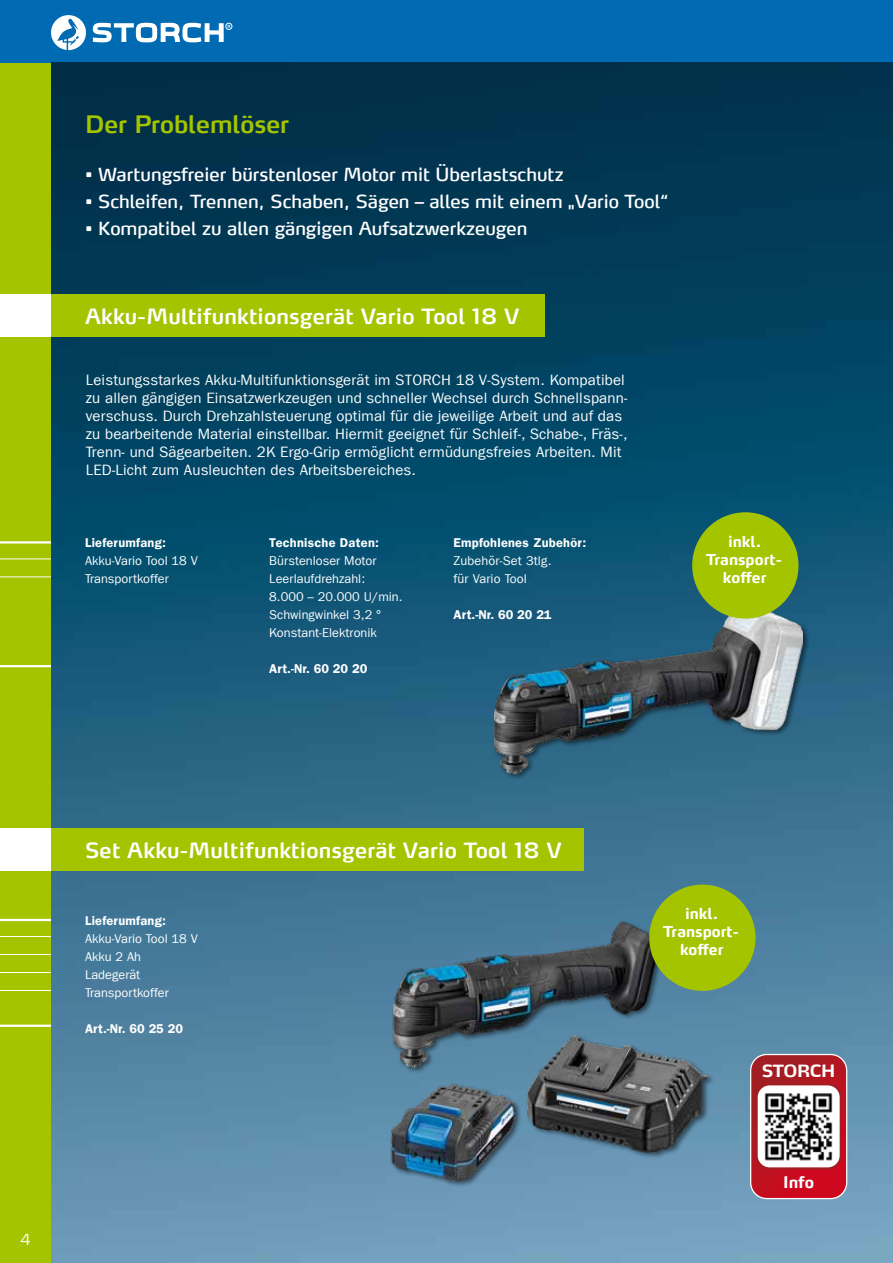
<style>
.page{position:relative;width:893px;height:1263px;background:#fff}
.page>*{position:absolute;margin:0;border:0;box-sizing:border-box;transform-origin:0 0}
.t1{font:600 24px "Max LF";color:#a4c400}
.t2{font:600 21px "Max LF";letter-spacing:.01em;color:#fff}
.t3{font:18px "Max LF";color:#fff}
.t4{font:700 16.8px "Max LF";letter-spacing:-.02em;color:#fff}
.t5{font:700 15.9px "Max LF";color:#fff}
.t6{font:15px/18px "Franklin Gothic LT Com";letter-spacing:.01em;color:#fff}
.t7{font:700 15px/18px "Max LF";color:#fff;text-align:center}
.t8{font:300 15px "Max LF";color:#fff}
.t9{font:12.75px/18px "Franklin Gothic LT Com";color:#fff}
.t10{font:12.75px "Franklin Gothic LT Com Dm";letter-spacing:.02em;color:#fff}
.t11{font:12.75px "Franklin Gothic LT Com Dm";color:#fff}
</style>
<div class="page">
<div style="left:0;top:0;width:51px;height:1263px;background:#a4c400"></div>
<div style="left:0;top:0;width:893px;height:63px;background:#006ab3"></div>
<svg style="left:93px;top:23px;width:137px;height:19px"></svg>
<div style="left:225px;top:23px;width:7px;height:7px;border:1px solid #fff;border-radius:50%"></div>
<svg style="left:51px;top:15px;width:35px;height:35px"></svg>
<img style="left:51px;top:63px;width:842px;height:1200px">
<div style="left:389px;top:920px;width:325px;height:268px;background:#000;opacity:.5"></div>
<img style="left:386px;top:897px;width:321px;height:288px">
<div style="left:0;top:295px;width:51px;height:42px;background:#fff"></div>
<div style="left:0;top:829px;width:51px;height:42px;background:#fff"></div>
<hr style="left:0;top:541px;width:51px;height:2px;background:#fff">
<hr style="left:0;top:558px;width:51px;height:1px;background:#fff">
<hr style="left:0;top:576px;width:51px;height:1px;background:#fff">
<hr style="left:0;top:665px;width:51px;height:2px;background:#fff">
<hr style="left:0;top:919px;width:51px;height:2px;background:#fff">
<hr style="left:0;top:936px;width:51px;height:1px;background:#fff">
<hr style="left:0;top:954px;width:51px;height:1px;background:#fff">
<hr style="left:0;top:972px;width:51px;height:1px;background:#fff">
<hr style="left:0;top:990px;width:51px;height:1px;background:#fff">
<hr style="left:0;top:1024px;width:51px;height:3px;background:#fff">
<div style="left:51px;top:295px;width:493px;height:42px;background:#a4c400"></div>
<div style="left:51px;top:829px;width:533px;height:42px;background:#a4c400"></div>
<div style="left:493px;top:606px;width:317px;height:175px;background:#000;opacity:.5"></div>
<img style="left:495px;top:606px;width:307px;height:169px">
<div style="left:649px;top:884px;width:106px;height:107px;background:#a4c400;border-radius:50%"></div>
<div style="left:692px;top:512px;width:106px;height:107px;background:#a4c400;border-radius:50%"></div>
<svg style="left:751px;top:1054px;width:96px;height:144px;background:#b61826"></svg>
<div style="left:750px;top:1054px;width:97px;height:145px;border:1px solid #fff;border-radius:16px"></div>
<div style="left:757px;top:1084px;width:84px;height:84px;background:#fff;border-radius:13px"></div>
<img style="left:764px;top:1093px;width:69px;height:68px">
<div style="left:755px;top:1083px;width:87px;height:86px;border:2px solid #a11e23;border-radius:13px"></div>
<h1 class="t1" style="left:85px;top:109px;width:206px">Der Problemlöser</h1>
<p class="t3" style="left:85px;top:163px;width:480px">• Wartungsfreier bürstenloser Motor mit Überlastschutz</p>
<p class="t3" style="left:85px;top:190px;width:584px">• Schleifen, Trennen, Schaben, Sägen – alles mit einem „Vario Tool“</p>
<p class="t3" style="left:85px;top:217px;width:444px">• Kompatibel zu allen gängigen Aufsatzwerkzeugen</p>
<h2 class="t2" style="left:85px;top:303px;width:436px">Akku-Multifunktionsgerät Vario Tool 18 V</h2>
<p class="t6" style="left:86px;top:371px;width:543px">Leistungsstarkes Akku-Multifunktionsgerät im STORCH 18 V-System. Kompatibel zu allen gängigen Einsatzwerkzeugen und schneller Wechsel durch Schnellspann&shy;verschuss. Durch Drehzahlsteuerung optimal für die jeweilige Arbeit und auf das zu bearbeitende Material einstellbar. Hiermit geeignet für Schleif-, Schabe-, Fräs-, Trenn- und Sägearbeiten. 2K Ergo-Grip ermöglicht ermüdungsfreies Arbeiten. Mit LED-Licht zum Ausleuchten des Arbeitsbereiches.</p>
<p class="t10" style="left:85px;top:535px;width:82px">Lieferumfang:</p>
<p class="t9" style="left:85px;top:551px;width:114px">Akku-Vario Tool 18 V<br>Transportkoffer</p>
<p class="t10" style="left:269px;top:535px;width:111px">Technische Daten:</p>
<p class="t9" style="left:269px;top:551px;width:135px">Bürstenloser Motor<br>Leerlaufdrehzahl:<br>8.000 – 20.000 U/min.<br>Schwingwinkel 3,2 °<br>Konstant-Elektronik</p>
<p class="t11" style="left:269px;top:661px;width:100px">Art.-Nr. 60 20 20</p>
<p class="t10" style="left:454px;top:535px;width:134px">Empfohlenes Zubehör:</p>
<p class="t9" style="left:454px;top:551px;width:100px">Zubehör-Set 3tlg. für Vario Tool</p>
<p class="t11" style="left:454px;top:607px;width:100px">Art.-Nr. 60 20 21</p>
<p class="t7" style="left:706px;top:532px;width:77px">inkl.<br>Transport&shy;koffer</p>
<h2 class="t2" style="left:85px;top:837px;width:478px">Set Akku-Multifunktionsgerät Vario Tool 18 V</h2>
<p class="t10" style="left:85px;top:913px;width:82px">Lieferumfang:</p>
<p class="t9" style="left:85px;top:929px;width:114px">Akku-Vario Tool 18 V<br>Akku 2 Ah<br>Ladegerät<br>Transportkoffer</p>
<p class="t11" style="left:85px;top:1021px;width:100px">Art.-Nr. 60 25 20</p>
<p class="t8" style="left:20px;top:1230px;width:12px">4</p>
<p class="t7" style="left:663px;top:904px;width:77px">inkl.<br>Transport&shy;koffer</p>
<p class="t4" style="left:762px;top:1060px;width:75px">STORCH</p>
<p class="t5" style="left:783px;top:1172px;width:33px">Info</p>
</div>
